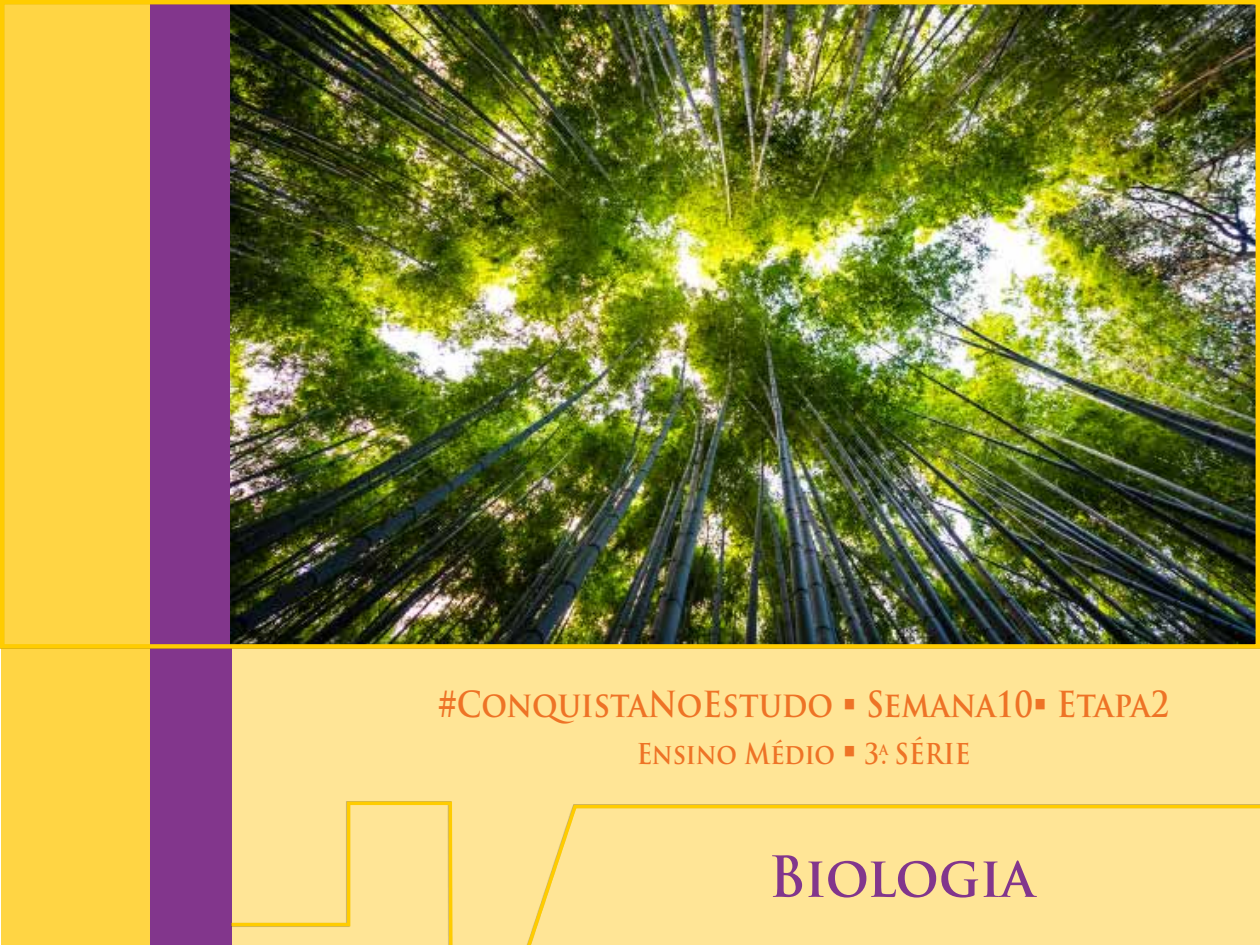
<style>
.page{position:relative;width:1260px;height:945px;background:#fff}
.page>*{position:absolute;margin:0;border:0;box-sizing:border-box;transform-origin:0 0}
.t1{font:700 55.12px "Trajan Pro";letter-spacing:-.01em;color:#82368c;scale:.95 1}
.t2{font:700 35px "Trajan Pro";color:#ee7326;scale:.89 1}
.t3{font:700 28px "Trajan Pro";color:#ee7326;scale:.89 1}
</style>
<div class="page">
<div style="left:191px;top:0;width:1069px;height:945px;background:#ffe596"></div>
<div style="left:1px;top:0;width:159px;height:945px;background:#ffd544"></div>
<div style="left:150px;top:0;width:82px;height:945px;background:#82368c"></div>
<svg style="left:231px;top:801px;width:1029px;height:144px"></svg>
<div style="left:0;top:0;width:1260px;height:649px;background:#000;opacity:.3"></div>
<div style="left:0;top:0;width:1260px;height:649px;border:4px solid #fc0"></div>
<p class="t2" style="left:438px;top:682px;width:823px">#ConquistaNoEstudo ▪ Semana10▪ Etapa2</p>
<p class="t3" style="left:637px;top:737px;width:377px">Ensino Médio ▪ 3<sup>a</sup>. SÉRIE</p>
<h1 class="t1" style="left:769px;top:842px;width:281px">Biologia</h1>
</div>
